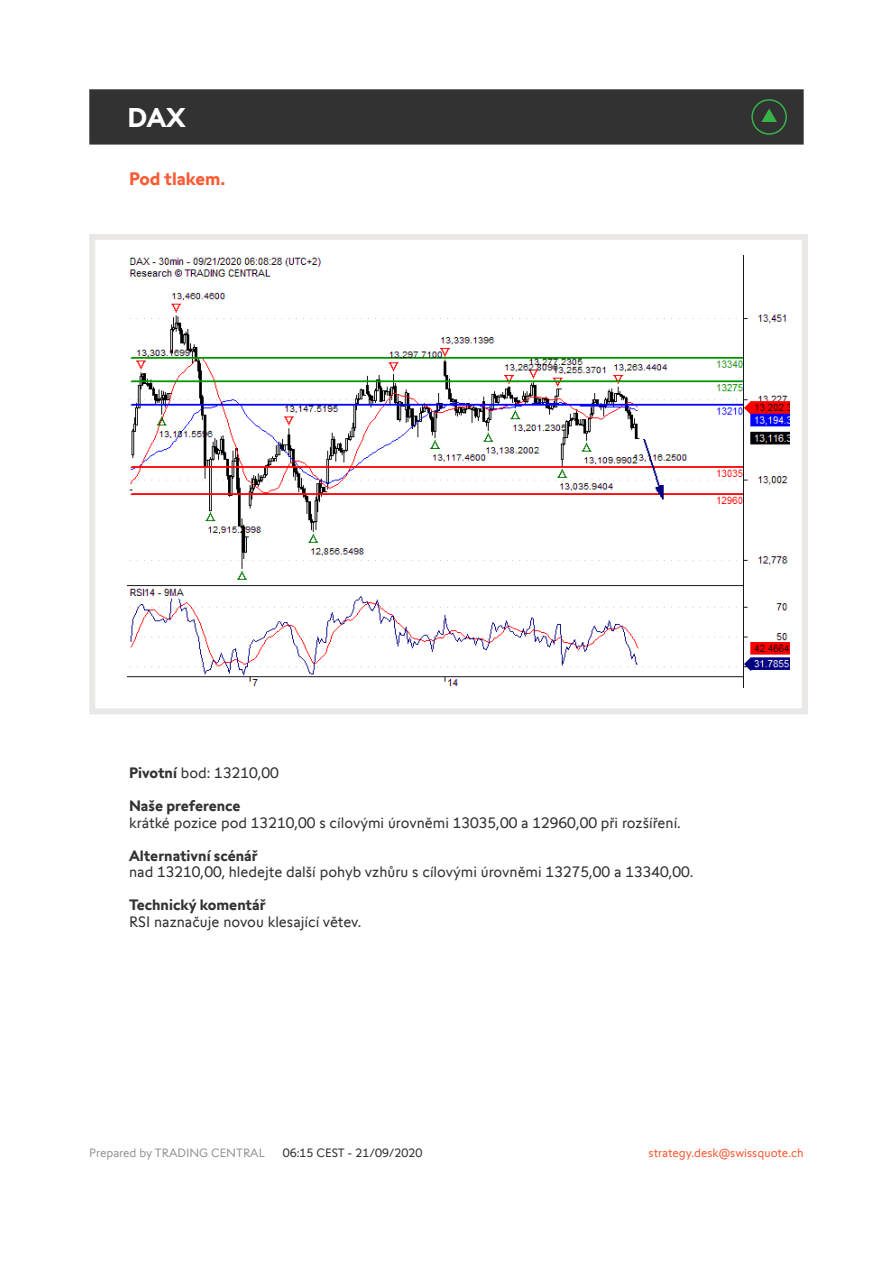
<style>
.page{position:relative;width:893px;height:1263px;background:#fff}
.page>*{position:absolute;margin:0;border:0;box-sizing:border-box;transform-origin:0 0}
.t1{font:700 27px "Swissquote CT";color:#fff}
.t2{font:700 18px "Swissquote CT";color:#fa5b35}
.t3{font:15px "Swissquote CT";color:#323232}
.t4{font:700 15px "Swissquote CT";color:#323232}
.t5{font:12px "Swissquote CT";color:#fa5b35}
.t6{font:12px "Swissquote CT";color:#939598}
.t7{font:12px "Swissquote CT";color:#323232}
.s1{font-weight:700}
</style>
<div class="page">
<div style="left:89px;top:234px;width:719px;height:480px;border:6px solid #e9e8e7"></div>
<div style="left:89px;top:89px;width:715px;height:56px;background:#323232;border:2px solid #323232"></div>
<img style="left:128px;top:255px;width:661px;height:432px">
<svg style="left:751px;top:99px;width:36px;height:36px"></svg>
<h1 class="t1" style="left:128px;top:101px;width:60px">DAX</h1>
<p class="t2" style="left:129px;top:168px;width:98px">Pod tlakem.</p>
<p class="t3" style="left:129px;top:764px;width:151px"><span class="s1">Pivotní</span> bod: 13210,00</p>
<p class="t4" style="left:129px;top:797px;width:113px">Naše preference</p>
<p class="t3" style="left:129px;top:814px;width:553px">krátké pozice pod 13210,00 s cílovými úrovněmi 13035,00 a 12960,00 při rozšíření.</p>
<p class="t4" style="left:129px;top:846px;width:130px">Alternativní scénář</p>
<p class="t3" style="left:129px;top:863px;width:566px">nad 13210,00, hledejte další pohyb vzhůru s cílovými úrovněmi 13275,00 a 13340,00.</p>
<p class="t4" style="left:129px;top:896px;width:138px">Technický komentář</p>
<p class="t3" style="left:129px;top:913px;width:234px">RSI naznačuje novou klesající větev.</p>
<p class="t6" style="left:89px;top:1145px;width:177px">Prepared by TRADING CENTRAL</p>
<p class="t7" style="left:283px;top:1145px;width:141px">06:15 CEST - 21/09/2020</p>
<p class="t5" style="left:649px;top:1145px;width:157px">strategy.desk@swissquote.ch</p>
</div>
